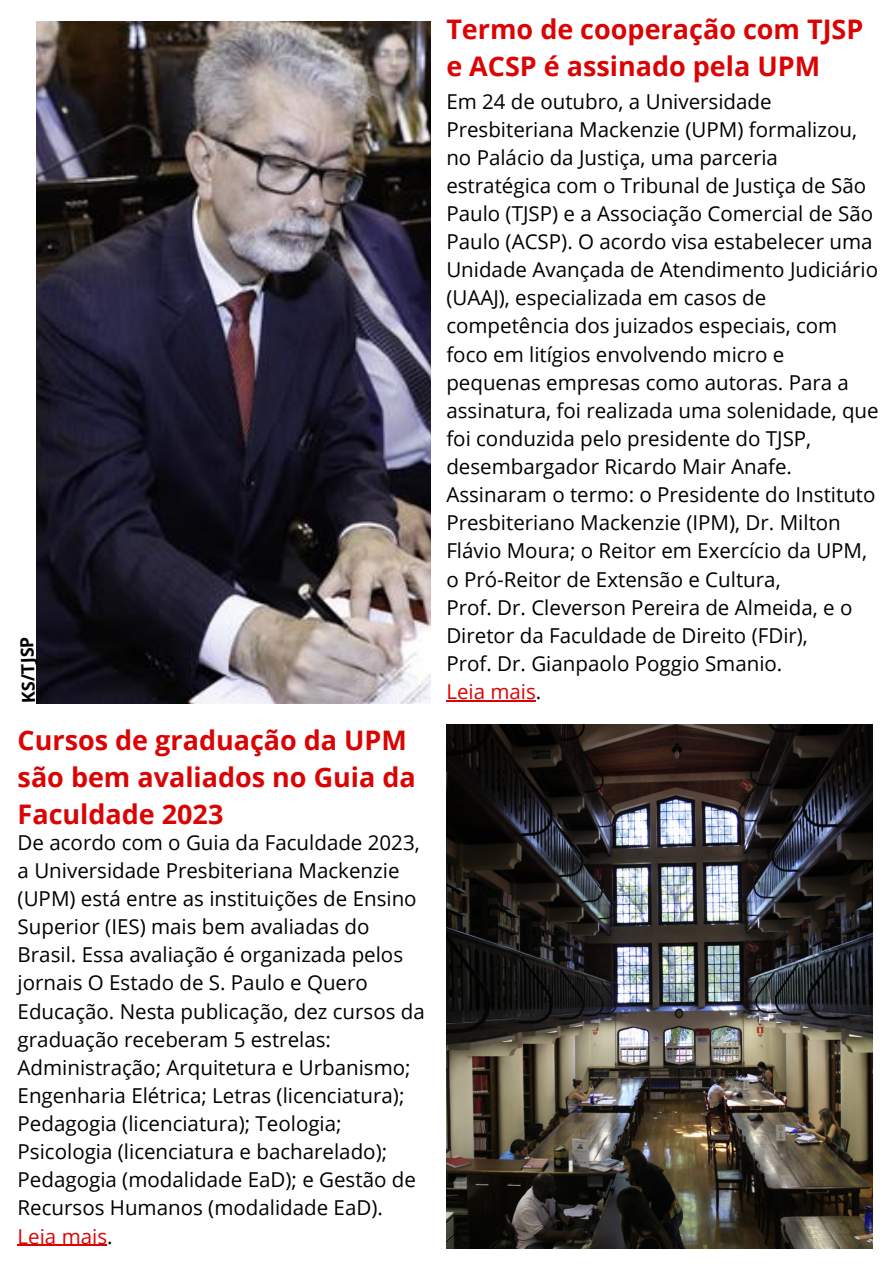
<style>
.page{position:relative;width:893px;height:1264px;background:#fff}
.page>*{position:absolute;margin:0;border:0;box-sizing:border-box;transform-origin:0 0}
.t1{font:700 27px/37px "Open Sans";color:#db0404}
.t2{font:20.55px/28px "Open Sans";color:#000}
.t3{font:20.55px "Open Sans";color:#db0404}
.t4{font:700 18px "Open Sans";color:#000}
.s1{color:#000}
</style>
<div class="page">
<img style="left:446px;top:724px;width:426px;height:524px">
<img style="left:37px;top:22px;width:393px;height:681px">
<hr style="left:446px;top:700px;width:90px;height:1px;background:#db0404">
<hr style="left:18px;top:1244px;width:89px;height:1px;background:#db0404">
<p class="t4" style="left:16px;top:703px;width:68px;rotate:-92deg">KS/TJSP</p>
<p class="t1" style="left:18px;top:721px;width:399px">Cursos de graduação da UPM são bem avaliados no Guia da<br>Faculdade 2023</p>
<p class="t2" style="left:18px;top:827px;width:409px">De acordo com o Guia da Faculdade 2023, a Universidade Presbiteriana Mackenzie (UPM) está entre as instituições de Ensino Superior (IES) mais bem avaliadas do Brasil. Essa avaliação é organizada pelos jornais O Estado de S. Paulo e Quero Educação. Nesta publicação, dez cursos da graduação receberam 5 estrelas:<br>Administração; Arquitetura e Urbanismo; Engenharia Elétrica; Letras (licenciatura); Pedagogia (licenciatura); Teologia; Psicologia (licenciatura e bacharelado); Pedagogia (modalidade EaD); e Gestão de Recursos Humanos (modalidade EaD).</p>
<p class="t3" style="left:18px;top:1221px;width:97px">Leia mais<span class="s1">.</span></p>
<p class="t1" style="left:446px;top:10px;width:418px">Termo de cooperação com TJSP e ACSP é assinado pela UPM</p>
<p class="t2" style="left:446px;top:87px;width:434px">Em 24 de outubro, a Universidade Presbiteriana Mackenzie (UPM) formalizou, no Palácio da Justiça, uma parceria estratégica com o Tribunal de Justiça de São Paulo (TJSP) e a Associação Comercial de São Paulo (ACSP). O acordo visa estabelecer uma Unidade Avançada de Atendimento Judiciário (UAAJ), especializada em casos de competência dos juizados especiais, com foco em litígios envolvendo micro e pequenas empresas como autoras. Para a assinatura, foi realizada uma solenidade, que foi conduzida pelo presidente do TJSP, desembargador Ricardo Mair Anafe.<br>Assinaram o termo: o Presidente do Instituto Presbiteriano Mackenzie (IPM), Dr. Milton Flávio Moura; o Reitor em Exercício da UPM, o Pró-Reitor de Extensão e Cultura,</p>
<p class="t2" style="left:446px;top:592px;width:407px">Prof. Dr. Cleverson Pereira de Almeida, e o<br>Diretor da Faculdade de Direito (FDir),</p>
<p class="t2" style="left:446px;top:649px;width:337px">Prof. Dr. Gianpaolo Poggio Smanio.</p>
<p class="t3" style="left:446px;top:677px;width:97px">Leia mais<span class="s1">.</span></p>
</div>
